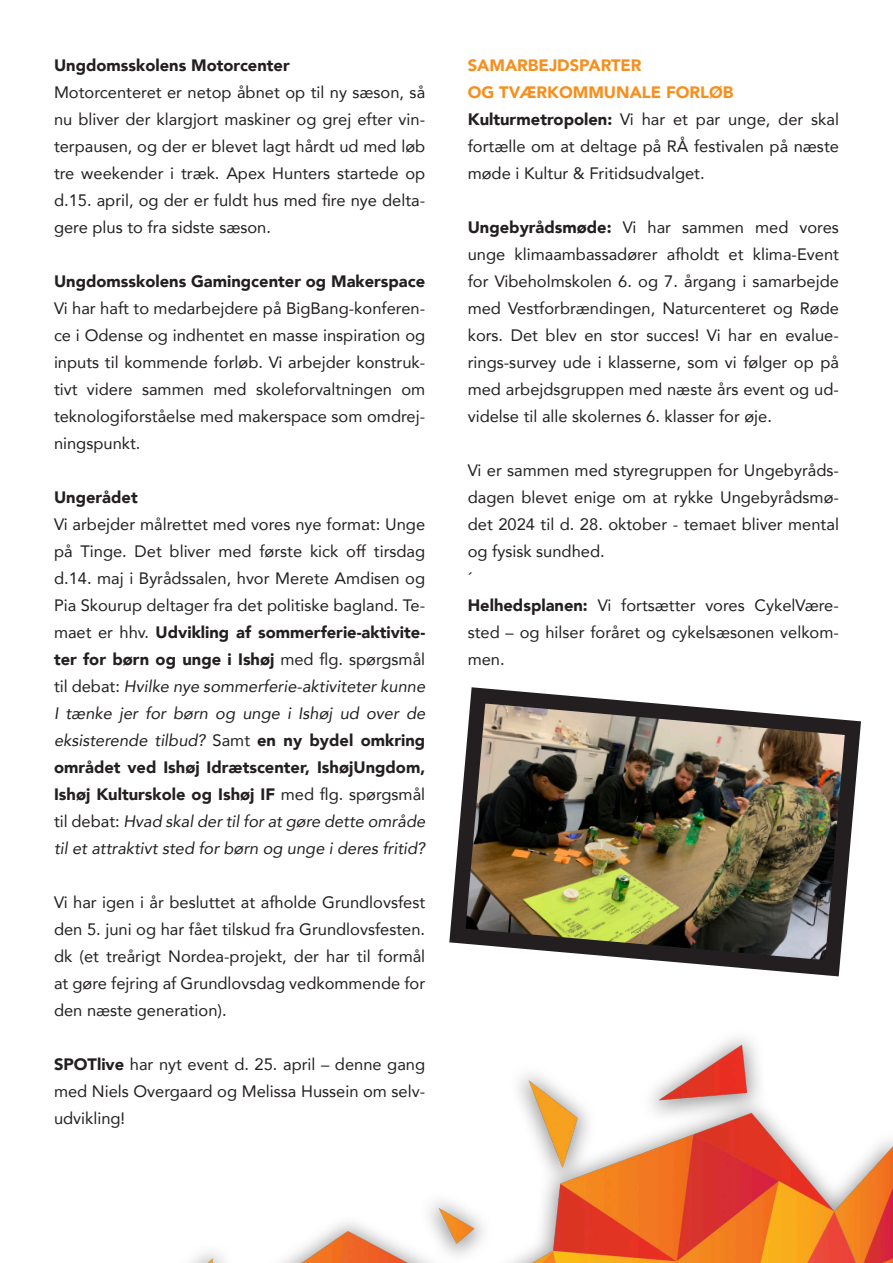
<style>
.page{position:relative;width:893px;height:1263px;background:#fff}
.page>*{position:absolute;margin:0;border:0;box-sizing:border-box;transform-origin:0 0}
.t1{font:16.5px/27px "Avenir";color:#231f20;text-align:justify}
.t2{font:900 16.5px "Avenir";color:#231f20}
.t3{font:900 16.5px "Avenir";color:#f68f1e}
.s1{font-weight:900}
.s2{font-style:italic}
</style>
<div class="page">
<img style="left:191px;top:1037px;width:702px;height:226px">
<img style="left:449px;top:687px;width:412px;height:290px">
<p class="t2" style="left:54px;top:51px;width:237px">Ungdomsskolens Motorcenter</p>
<p class="t1" style="left:54px;top:78px;width:373px">Motorcenteret er netop åbnet op til ny sæson, så nu bliver der klargjort maskiner og grej efter vin&shy;terpausen, og der er blevet lagt hårdt ud med løb tre weekender i træk. Apex Hunters startede op d.15. april, og der er fuldt hus med fire nye delta&shy;gere plus to fra sidste sæson.</p>
<p class="t2" style="left:54px;top:267px;width:373px">Ungdomsskolens Gamingcenter og Makerspace</p>
<p class="t1" style="left:54px;top:294px;width:373px">Vi har haft to medarbejdere på BigBang-konferen&shy;ce i Odense og indhentet en masse inspiration og inputs til kommende forløb. Vi arbejder konstruk&shy;tivt videre sammen med skoleforvaltningen om teknologiforståelse med makerspace som omdrej&shy;ningspunkt.</p>
<p class="t2" style="left:54px;top:483px;width:85px">Ungerådet</p>
<p class="t1" style="left:54px;top:510px;width:373px">Vi arbejder målrettet med vores nye format: Unge på Tinge. Det bliver med første kick off tirsdag d.14. maj i Byrådssalen, hvor Merete Amdisen og Pia Skourup deltager fra det politiske bagland. Te&shy;maet er hhv. <span class="s1">Udvikling af sommerferie-aktivite&shy;ter for børn og unge i Ishøj</span> med flg. spørgsmål til debat: <span class="s2">Hvilke nye sommerferie-aktiviteter kunne I tænke jer for børn og unge i Ishøj ud over de eksisterende tilbud?</span> Samt <span class="s1">en ny bydel omkring området ved Ishøj Idrætscenter, IshøjUngdom, Ishøj Kulturskole og Ishøj IF</span> med flg. spørgsmål til debat: <span class="s2">Hvad skal der til for at gøre dette område til et attraktivt sted for børn og unge i deres fritid?</span></p>
<p class="t1" style="left:54px;top:888px;width:373px">Vi har igen i år besluttet at afholde Grundlovsfest den 5. juni og har fået tilskud fra Grundlovsfesten. dk (et treårigt Nordea-projekt, der har til formål at gøre fejring af Grundlovsdag vedkommende for den næste generation).</p>
<p class="t1" style="left:54px;top:1050px;width:373px"><span class="s1">SPOTlive</span> har nyt event d. 25. april – denne gang med Niels Overgaard og Melissa Hussein om selv&shy;udvikling!</p>
<p class="t3" style="left:468px;top:51px;width:175px">SAMARBEJDSPARTER</p>
<p class="t3" style="left:468px;top:78px;width:267px">OG TVÆRKOMMUNALE FORLØB</p>
<p class="t1" style="left:468px;top:105px;width:373px"><span class="s1">Kulturmetropolen:</span> Vi har et par unge, der skal fortælle om at deltage på RÅ festivalen på næste møde i Kultur &amp; Fritidsudvalget.</p>
<p class="t1" style="left:468px;top:213px;width:373px"><span class="s1">Ungebyrådsmøde:</span> Vi har sammen med vores unge klimaambassadører afholdt et klima-Event for Vibeholmskolen 6. og 7. årgang i samarbejde med Vestforbrændingen, Naturcenteret og Røde kors. Det blev en stor succes! Vi har en evalue&shy;rings-survey ude i klasserne, som vi følger op på med arbejdsgruppen med næste års event og ud&shy;videlse til alle skolernes 6. klasser for øje.</p>
<p class="t1" style="left:468px;top:456px;width:373px">Vi er sammen med styregruppen for Ungebyråds&shy;dagen blevet enige om at rykke Ungebyrådsmø&shy;det 2024 til d. 28. oktober - temaet bliver mental og fysisk sundhed.</p>
<p class="t1" style="left:468px;top:564px;width:5px">´</p>
<p class="t1" style="left:468px;top:591px;width:373px"><span class="s1">Helhedsplanen:</span> Vi fortsætter vores CykelVære&shy;sted – og hilser foråret og cykelsæsonen velkom&shy;men.</p>
</div>
